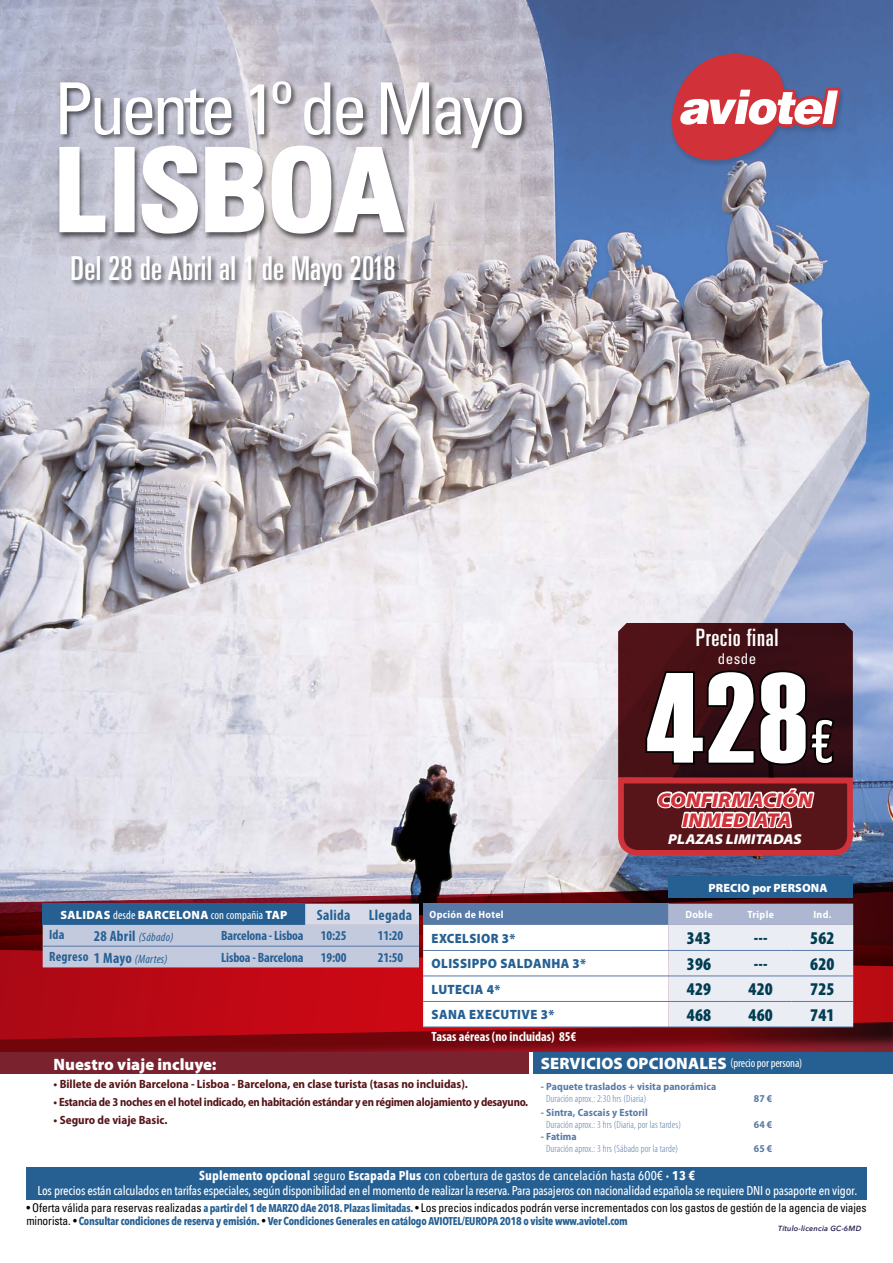
<style>
.page{position:relative;width:893px;height:1263px;background:#fff}
.page>*{position:absolute;margin:0;border:0;box-sizing:border-box;transform-origin:0 0}
.t1{font:127.95px "Haettenschweiler";color:#fff}
.t2{font:700 condensed 114px "Univers LT Std";letter-spacing:-.02em;color:#fff}
.t3{font:condensed 72px "Univers LT Std";letter-spacing:-.06em;color:#fff}
.t4{font:ultra-condensed 33px "Univers LT Std";letter-spacing:.01em;color:#fff}
.t5{font:ultra-condensed 24px "Univers LT Std";letter-spacing:.03em;color:#fff}
.t6{font:italic 900 semi-expanded 20.1px/20.1px "Myriad Pro";color:#d13239;text-align:center}
.t7{font:900 condensed 18px "Myriad Pro";letter-spacing:.01em;color:#003d51}
.t8{font:900 16.5px "Myriad Pro";color:#fff}
.t9{font:700 condensed 15px "Myriad Pro";letter-spacing:.02em;color:#266093}
.t10{font:condensed 15px "Univers LT Std";letter-spacing:.03em;color:#fff}
.t11{font:italic 900 semi-expanded 14.4px "Myriad Pro";color:#fff}
.t12{font:700 condensed 13.5px "Myriad Pro";letter-spacing:-.01em;color:#266093}
.t13{font:900 13.5px "Myriad Pro";letter-spacing:.03em;color:#266093;scale:.94 1}
.t14{font:700 condensed 13.5px "Myriad Pro";color:#fff}
.t15{font:500 12.75px/15px "Avenir Next Condensed";letter-spacing:-.015em;color:#fff;text-align:center}
.t16{font:condensed 12px "Univers LT Std";letter-spacing:-.01em;color:#000;scale:.96 1}
.t17{font:700 semi-condensed 12px "Myriad Pro";letter-spacing:-.01em;color:#571519}
.t18{font:700 semi-condensed 12px "Myriad Pro";letter-spacing:-.01em;color:#571519;scale:.96 1}
.t19{font:900 12px "Myriad Pro";letter-spacing:.03em;color:#fff}
.t20{font:italic condensed 12px "Myriad Pro";letter-spacing:.02em;color:#266093}
.t21{font:900 12px "Myriad Pro";letter-spacing:.01em;color:#fff}
.t22{font:700 11.25px "Avenir Next Condensed";letter-spacing:-.02em;color:#266093;scale:.96 1}
.t23{font:300 condensed 10.5px "Myriad Pro";letter-spacing:.01em;color:#587aa7}
.t24{font:700 semi-condensed 10.5px "Myriad Pro";letter-spacing:.01em;color:#587aa7}
.t25{font:700 semi-condensed 10.5px "Myriad Pro";letter-spacing:.03em;color:#fff}
.t26{font:italic 600 7.5px "Avenir Next";letter-spacing:.02em;color:#272553}
.s1{font-weight:400;font-stretch:condensed}
.s2{font-weight:700;font-style:normal;font-size:15px}
.s3{font-family:"Univers LT Std";font-stretch:ultra-condensed;font-size:58.65px}
.s4{font-weight:400;font-stretch:condensed;font-size:12px}
.s5{font-weight:700}
.s6{font-family:"Avenir Next Condensed";font-weight:700;font-stretch:normal;font-size:11.25px;color:#266093}
.s7{font-family:"Univers LT Std";font-weight:400;font-stretch:condensed;font-size:12px;color:#000}
</style>
<div class="page">
<div style="left:0;top:0;width:893px;height:938px;background:#000;opacity:.4"></div>
<div style="left:0;top:869px;width:893px;height:99px;background:#000;opacity:.6"></div>
<svg style="left:0;top:887px;width:893px;height:38px;background:#7e5765"></svg>
<div style="left:0;top:936px;width:893px;height:131px;background:#000;opacity:.9"></div>
<svg style="left:0;top:925px;width:893px;height:115px;background:#860810"></svg>
<div style="left:0;top:1053px;width:893px;height:210px;background:#fff"></div>
<div style="left:0;top:1053px;width:528px;height:21px;background:#7a232e"></div>
<div style="left:533px;top:1053px;width:360px;height:21px;background:#266093"></div>
<div style="left:669px;top:52px;width:178px;height:116px;background:#000;opacity:.14"></div>
<svg style="left:664px;top:49px;width:177px;height:117px;background:#9a6986"></svg>
<div style="left:26px;top:1167px;width:841px;height:32px;background:#266093"></div>
<div style="left:59px;top:80px;width:470px;height:75px;background:#000;opacity:.6"></div>
<div style="left:57px;top:144px;width:354px;height:98px;background:#000;opacity:.6"></div>
<svg style="left:58px;top:145px;width:49px;height:89px;background:#a1a2ab"></svg>
<div style="left:114px;top:147px;width:21px;height:85px;border:3px solid #fff"></div>
<svg style="left:140px;top:144px;width:267px;height:91px"></svg>
<svg style="left:615px;top:623px;width:241px;height:235px;background:#55262c"></svg>
<div style="left:70px;top:254px;width:332px;height:39px;background:#000;opacity:.6"></div>
<svg style="left:43px;top:904px;width:810px;height:123px"></svg>
<hr style="left:423px;top:950px;width:245px;height:1px;background:#587aa7">
<hr style="left:668px;top:950px;width:62px;height:1px;background:#587aa7">
<hr style="left:730px;top:950px;width:61px;height:1px;background:#587aa7">
<hr style="left:791px;top:950px;width:62px;height:1px;background:#587aa7">
<hr style="left:423px;top:975px;width:245px;height:1px;background:#587aa7">
<hr style="left:668px;top:975px;width:62px;height:1px;background:#587aa7">
<hr style="left:730px;top:975px;width:61px;height:1px;background:#587aa7">
<hr style="left:791px;top:975px;width:62px;height:1px;background:#587aa7">
<hr style="left:423px;top:1001px;width:245px;height:1px;background:#587aa7">
<hr style="left:668px;top:1001px;width:62px;height:1px;background:#587aa7">
<hr style="left:730px;top:1001px;width:61px;height:1px;background:#587aa7">
<hr style="left:791px;top:1001px;width:62px;height:1px;background:#587aa7">
<hr style="left:423px;top:1026px;width:245px;height:1px;background:#587aa7">
<hr style="left:668px;top:1026px;width:62px;height:1px;background:#587aa7">
<hr style="left:730px;top:1026px;width:61px;height:1px;background:#587aa7">
<hr style="left:791px;top:1026px;width:62px;height:1px;background:#587aa7">
<div style="left:668px;top:876px;width:185px;height:22px;background:#266093"></div>
<h3 class="t3" style="left:54px;top:63px;width:474px">Puente 1º de Mayo</h3>
<h2 class="t2" style="left:54px;top:120px;width:352px">LISBOA</h2>
<h3 class="t4" style="left:71px;top:250px;width:327px">Del 28 de Abril al 1 de Mayo 2018</h3>
<p class="t19" style="left:60px;top:908px;width:229px">SALIDAS <span class="s1">desde</span> BARCELONA <span class="s1">con compañia</span> TAP</p>
<p class="t9" style="left:317px;top:907px;width:97px">Salida Llegada</p>
<p class="t12" style="left:49px;top:927px;width:17px">Ida</p>
<p class="t20" style="left:94px;top:931px;width:81px"><span class="s2">28 Abril</span> (Sábado)</p>
<p class="t12" style="left:221px;top:928px;width:84px">Barcelona - Lisboa</p>
<p class="t12" style="left:321px;top:928px;width:27px">10:25</p>
<p class="t12" style="left:378px;top:928px;width:27px">11:20</p>
<p class="t20" style="left:49px;top:952px;width:120px"><sup>Regreso</sup> <span class="s2">1 Mayo</span> (Martes)</p>
<p class="t12" style="left:221px;top:950px;width:84px">Lisboa - Barcelona</p>
<p class="t12" style="left:321px;top:950px;width:27px">19:00</p>
<p class="t12" style="left:378px;top:950px;width:27px">21:50</p>
<h3 class="t5" style="left:696px;top:624px;width:84px">Precio final</h3>
<p class="t10" style="left:718px;top:649px;width:40px">desde</p>
<h1 class="t1" style="left:647px;top:631px;width:188px">428<span class="s3">€</span></h1>
<h3 class="t6" style="left:657px;top:790px;width:157px">CONFIRMACIÓN<br>INMEDIATA</h3>
<p class="t11" style="left:668px;top:831px;width:135px">PLAZAS LIMITADAS</p>
<p class="t21" style="left:709px;top:881px;width:121px">PRECIO por PERSONA</p>
<p class="t25" style="left:429px;top:909px;width:76px">Opción de Hotel</p>
<p class="t25" style="left:685px;top:909px;width:29px">Doble</p>
<p class="t25" style="left:747px;top:909px;width:28px">Triple</p>
<p class="t25" style="left:813px;top:909px;width:19px">Ind.</p>
<p class="t13" style="left:432px;top:930px;width:91px">EXCELSIOR 3*</p>
<h3 class="t7" style="left:687px;top:928px;width:26px">343</h3>
<h3 class="t7" style="left:754px;top:928px;width:15px">---</h3>
<h3 class="t7" style="left:810px;top:928px;width:26px">562</h3>
<p class="t13" style="left:432px;top:956px;width:166px">OLISSIPPO SALDANHA 3*</p>
<h3 class="t7" style="left:687px;top:954px;width:26px">396</h3>
<h3 class="t7" style="left:754px;top:954px;width:15px">---</h3>
<h3 class="t7" style="left:810px;top:954px;width:26px">620</h3>
<p class="t13" style="left:432px;top:981px;width:75px">LUTECIA 4*</p>
<h3 class="t7" style="left:687px;top:979px;width:26px">429</h3>
<h3 class="t7" style="left:748px;top:979px;width:26px">420</h3>
<h3 class="t7" style="left:810px;top:979px;width:26px">725</h3>
<p class="t13" style="left:432px;top:1007px;width:132px">SANA EXECUTIVE 3*</p>
<h3 class="t7" style="left:687px;top:1005px;width:26px">468</h3>
<h3 class="t7" style="left:748px;top:1005px;width:26px">460</h3>
<h3 class="t7" style="left:810px;top:1005px;width:26px">741</h3>
<p class="t14" style="left:432px;top:1029px;width:146px">Tasas aéreas (no incluidas) 85€</p>
<p class="t8" style="left:541px;top:1054px;width:263px">SERVICIOS OPCIONALES <span class="s4">(precio por persona)</span></p>
<p class="t24" style="left:541px;top:1080px;width:177px">- Paquete traslados + visita panorámica</p>
<p class="t23" style="left:546px;top:1093px;width:102px">Duración aprox.: 2:30 hrs (Diaria)</p>
<p class="t24" style="left:754px;top:1092px;width:20px">87 €</p>
<p class="t24" style="left:541px;top:1106px;width:108px">- Sintra, Cascais y Estoril</p>
<p class="t23" style="left:546px;top:1118px;width:136px">Duración aprox.: 3 hrs (Diaria, por las tardes)</p>
<p class="t24" style="left:754px;top:1118px;width:20px">64 €</p>
<p class="t24" style="left:541px;top:1130px;width:37px">- Fatima</p>
<p class="t23" style="left:546px;top:1142px;width:134px">Duración aprox.: 3 hrs (Sábado por la tarde)</p>
<p class="t24" style="left:754px;top:1142px;width:20px">65 €</p>
<p class="t15" style="left:38px;top:1168px;width:821px"><span class="s5">Suplemento opcional</span> seguro <span class="s5">Escapada Plus</span> con cobertura de gastos de cancelación hasta 600€ <span class="s5">· 13 €<br></span>Los precios están calculados en tarifas especiales, según disponibilidad en el momento de realizar la reserva. Para pasajeros con nacionalidad española se requiere DNI o pasaporte en vigor.</p>
<p class="t26" style="left:778px;top:1224px;width:85px">Título-licencia GC-6MD</p>
<p class="t8" style="left:54px;top:1055px;width:165px">Nuestro viaje incluye:</p>
<p class="t17" style="left:54px;top:1077px;width:416px">• Billete de avión Barcelona - Lisboa - Barcelona, en clase turista (tasas no incluidas).</p>
<p class="t18" style="left:54px;top:1095px;width:496px">• Estancia de 3 noches en el hotel indicado, en habitación estándar y en régimen alojamiento y desayuno.</p>
<p class="t17" style="left:54px;top:1113px;width:115px">• Seguro de viaje Basic.</p>
<p class="t16" style="left:26px;top:1200px;width:877px">• Oferta válida para reservas realizadas <span class="s6">a partir del 1 de MARZO dAe 2018. Plazas limitadas.</span> • Los precios indicados podrán verse incrementados con los gastos de gestión de la agencia de viajes</p>
<p class="t22" style="left:26px;top:1214px;width:628px"><span class="s7">minorista. •</span> Consultar condiciones de reserva y emisión. <span class="s7">•</span> Ver Condiciones Generales en catálogo AVIOTEL/EUROPA 2018 o visite www.aviotel.com</p>
</div>
